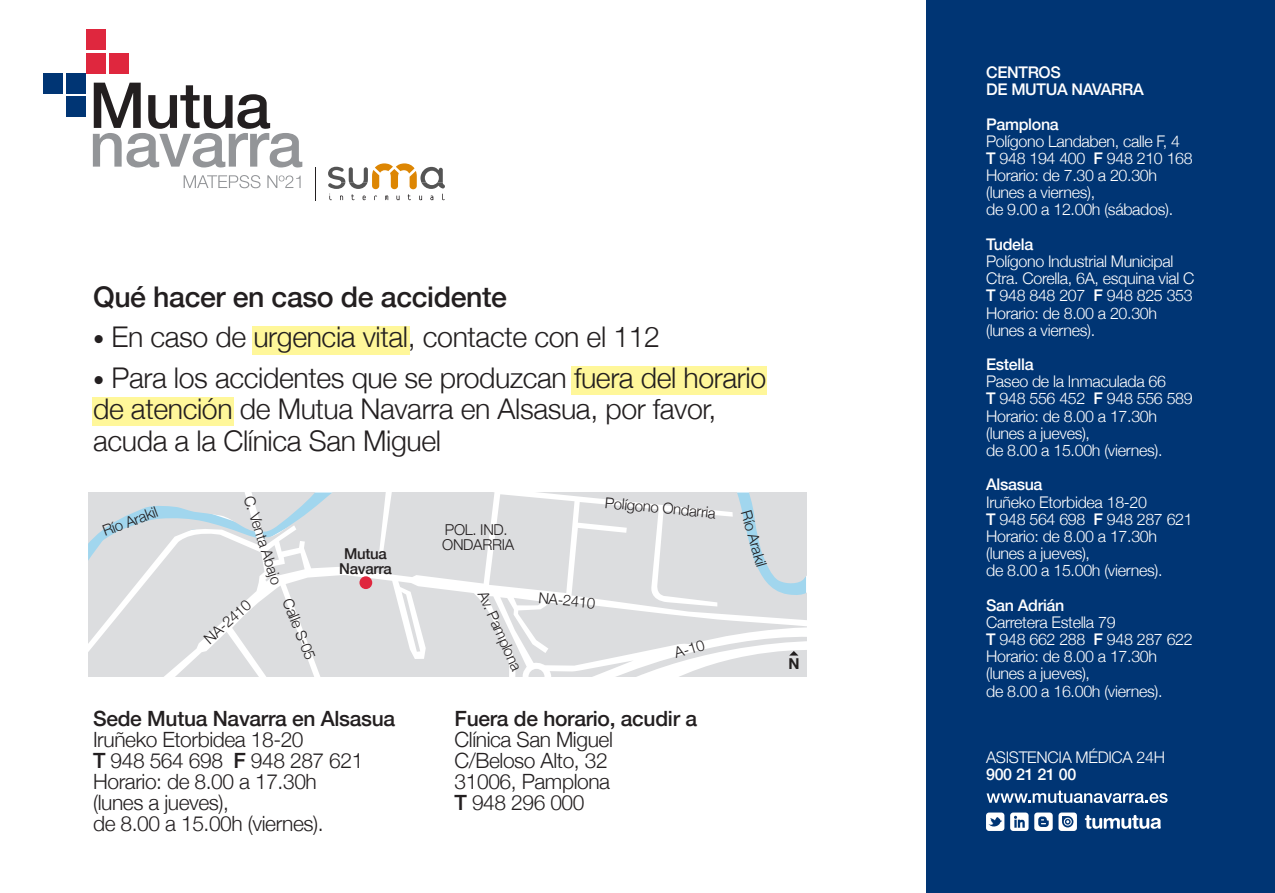
<style>
.page{position:relative;width:1275px;height:893px;background:#fff}
.page>*{position:absolute;margin:0;border:0;box-sizing:border-box;transform-origin:0 0}
.t1{font:300 28.5px/31.5px "Helvetica Neue";letter-spacing:-.015em;color:#231f20}
.t2{font:500 28.5px "Helvetica Neue";letter-spacing:-.015em;color:#231f20}
.t3{font:300 21px/21px "Helvetica Neue";letter-spacing:-.02em;color:#231f20}
.t4{font:500 21px "Helvetica Neue";letter-spacing:-.015em;color:#231f20}
.t5{font:300 16.05px/17.1px "Helvetica Neue";letter-spacing:-.02em;color:#fff}
.t6{font:500 16.05px/17.1px "Helvetica Neue";letter-spacing:-.02em;color:#fff}
.t7{font:300 15px/15px "Helvetica Neue";letter-spacing:-.02em;color:#231f20}
.t8{font:500 15px/15px "Helvetica Neue";letter-spacing:-.02em;color:#231f20;text-align:center}
.t9{font:700 15px "Helvetica Neue";color:#231f20}
.s1{font-size:22.5px}
.s2{font-weight:500}
</style>
<div class="page">
<div style="left:927px;top:0;width:348px;height:892px;background:#003574"></div>
<svg style="left:987px;top:790px;width:181px;height:13px"></svg>
<svg style="left:1085px;top:815px;width:76px;height:13px"></svg>
<svg style="left:986px;top:812px;width:18px;height:19px"></svg>
<svg style="left:1010px;top:812px;width:43px;height:19px"></svg>
<svg style="left:1059px;top:812px;width:18px;height:19px"></svg>
<svg style="left:328px;top:163px;width:117px;height:37px"></svg>
<hr style="left:315px;top:167px;width:1px;height:33px;background:#231f20">
<div style="left:86px;top:30px;width:20px;height:20px;background:#df273e"></div>
<div style="left:86px;top:53px;width:20px;height:20px;background:#df273e"></div>
<div style="left:109px;top:53px;width:20px;height:20px;background:#df273e"></div>
<svg style="left:43px;top:93px;width:43px;height:1px"></svg>
<div style="left:43px;top:73px;width:20px;height:20px;background:#003574"></div>
<div style="left:66px;top:73px;width:20px;height:20px;background:#003574"></div>
<div style="left:66px;top:96px;width:20px;height:20px;background:#003574"></div>
<svg style="left:93px;top:83px;width:209px;height:84px"></svg>
<svg style="left:184px;top:175px;width:77px;height:13px"></svg>
<svg style="left:267px;top:175px;width:34px;height:13px"></svg>
<div style="left:252px;top:326px;width:157px;height:29px;background:#fff79a"></div>
<div style="left:571px;top:365px;width:196px;height:29px;background:#fff79a"></div>
<div style="left:93px;top:397px;width:141px;height:28px;background:#fff79a"></div>
<svg style="left:88px;top:492px;width:718px;height:184px"></svg>
<h1 class="t2" style="left:93px;top:274px;width:416px">Qué hacer en caso de accidente</h1>
<h1 class="t1" style="left:93px;top:319px;width:569px"><span class="s1">•</span> En caso de urgencia vital, contacte con el 112</h1>
<h1 class="t1" style="left:93px;top:360px;width:675px"><span class="s1">•</span> Para los accidentes que se produzcan fuera del horario de atención de Mutua Navarra en Alsasua, por favor, acuda a la Clínica San Miguel</h1>
<p class="t7" style="left:100px;top:523px;width:59px;rotate:-21deg">Río Arakil</p>
<p class="t7" style="left:257px;top:493px;width:94px;rotate:72deg">C. Venta Abajo</p>
<p class="t7" style="left:200px;top:634px;width:59px;rotate:-42deg">NA-2410</p>
<p class="t7" style="left:490px;top:588px;width:87px;rotate:66deg">Av. Pamplona</p>
<p class="t7" style="left:442px;top:521px;width:74px">POL. IND.<br>ONDARRIA</p>
<p class="t8" style="left:339px;top:545px;width:54px">Mutua<br>Navarra</p>
<p class="t7" style="left:295px;top:595px;width:66px;rotate:68deg">Calle S-05</p>
<p class="t7" style="left:539px;top:589px;width:59px;rotate:5deg">NA-2410</p>
<p class="t7" style="left:606px;top:494px;width:113px;rotate:5deg">Polígono Ondarria</p>
<p class="t7" style="left:672px;top:645px;width:32px;rotate:-17deg">A-10</p>
<h2 class="t4" style="left:93px;top:701px;width:304px">Sede Mutua Navarra en Alsasua</h2>
<h2 class="t3" style="left:93px;top:727px;width:272px">Iruñeko Etorbidea 18-20<br><span class="s2">T</span> 948 564 698 <span class="s2">F</span> 948 287 621<br>Horario: de 8.00 a 17.30h (lunes a jueves),<br>de 8.00 a 15.00h (viernes).</h2>
<h2 class="t4" style="left:455px;top:701px;width:244px">Fuera de horario, acudir a</h2>
<h2 class="t3" style="left:455px;top:727px;width:160px">Clínica San Miguel<br>C/Beloso Alto, 32<br>31006, Pamplona<br><span class="s2">T</span> 948 296 000</h2>
<p class="t7" style="left:754px;top:508px;width:59px;rotate:74deg">Río Arakil</p>
<p class="t9" style="left:788px;top:651px;width:13px">N</p>
<p class="t6" style="left:986px;top:62px;width:159px">CENTROS<br>DE MUTUA NAVARRA</p>
<p class="t6" style="left:986px;top:114px;width:74px">Pamplona</p>
<p class="t5" style="left:986px;top:131px;width:208px">Polígono Landaben, calle F, 4<br><span class="s2">T</span> 948 194 400 <span class="s2">F</span> 948 210 168<br>Horario: de 7.30 a 20.30h (lunes a viernes),<br>de 9.00 a 12.00h (sábados).</p>
<p class="t6" style="left:986px;top:234px;width:49px">Tudela</p>
<p class="t5" style="left:986px;top:251px;width:210px">Polígono Industrial Municipal<br>Ctra. Corella, 6A, esquina vial C<br><span class="s2">T</span> 948 848 207 <span class="s2">F</span> 948 825 353<br>Horario: de 8.00 a 20.30h (lunes a viernes).</p>
<p class="t6" style="left:986px;top:354px;width:49px">Estella</p>
<p class="t5" style="left:986px;top:372px;width:208px">Paseo de la Inmaculada 66<br><span class="s2">T</span> 948 556 452 <span class="s2">F</span> 948 556 589<br>Horario: de 8.00 a 17.30h (lunes a jueves),<br>de 8.00 a 15.00h (viernes).</p>
<p class="t6" style="left:986px;top:475px;width:58px">Alsasua</p>
<p class="t5" style="left:986px;top:492px;width:208px">Iruñeko Etorbidea 18-20<br><span class="s2">T</span> 948 564 698 <span class="s2">F</span> 948 287 621<br>Horario: de 8.00 a 17.30h (lunes a jueves),<br>de 8.00 a 15.00h (viernes).</p>
<p class="t6" style="left:986px;top:595px;width:80px">San Adrián</p>
<p class="t5" style="left:986px;top:612px;width:208px">Carretera Estella 79<br><span class="s2">T</span> 948 662 288 <span class="s2">F</span> 948 287 622<br>Horario: de 8.00 a 17.30h (lunes a jueves),<br>de 8.00 a 16.00h (viernes).</p>
<p class="t5" style="left:986px;top:747px;width:180px">ASISTENCIA MÉDICA 24H</p>
<p class="t6" style="left:986px;top:764px;width:92px">900 21 21 00</p>
</div>
